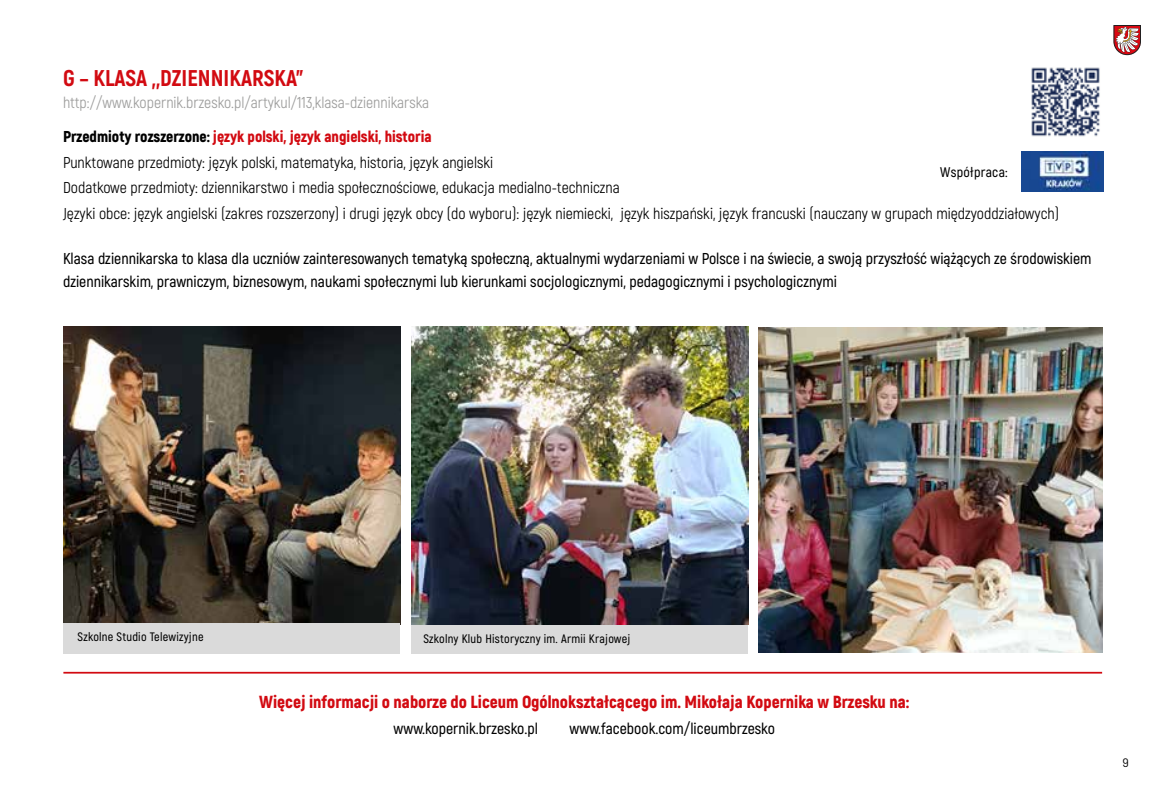
<style>
.page{position:relative;width:1166px;height:804px;background:#fff}
.page>*{position:absolute;margin:0;border:0;box-sizing:border-box;transform-origin:0 0}
.t1{font:800 22.75px "Akrobat";color:#d20a11}
.t2{font:900 17.5px "Akrobat";color:#d20a11}
.t3{font:600 15.75px/22.4px "Akrobat";color:#000}
.t4{font:15.75px/25.9px "Akrobat";color:#000}
.t5{font:15.75px/33.6px "Akrobat";color:#9d9d9c}
.t6{font:600 14px "Akrobat";letter-spacing:.02em;color:#000}
.t7{font:600 12.25px "Akrobat";letter-spacing:.02em;color:#000}
.t8{font:12.25px "Barlow";color:#000}
.s1{font-weight:900;color:#000}
.s2{font-weight:900;color:#d20a11}
</style>
<div class="page">
<svg style="left:1113px;top:25px;width:28px;height:30px"></svg>
<img style="left:63px;top:326px;width:337px;height:297px">
<div style="left:63px;top:623px;width:337px;height:31px;background:#dadada"></div>
<div style="left:411px;top:623px;width:337px;height:31px;background:#dadada"></div>
<img style="left:411px;top:326px;width:337px;height:298px">
<img style="left:758px;top:327px;width:345px;height:325px">
<img style="left:1031px;top:67px;width:69px;height:70px">
<img style="left:1022px;top:151px;width:82px;height:40px">
<hr style="left:63px;top:672px;width:1039px;height:1px;background:#d20a11">
<h1 class="t1" style="left:63px;top:63px;width:242px">G – KLASA „,DZIENNIKARSKA”</h1>
<p class="t5" style="left:63px;top:86px;width:370px">http://www.kopernik.brzesko.pl/artykul/113,klasa-dziennikarska<br><span class="s1">Przedmioty rozszerzone:</span> <span class="s2">język polski, język angielski, historia</span></p>
<p class="t4" style="left:63px;top:149px;width:997px">Punktowane przedmioty: język polski, matematyka, historia, język angielski<br>Dodatkowe przedmioty: dziennikarstwo i media społecznościowe, edukacja medialno-techniczna<br>Języki obce: język angielski (zakres rozszerzony) i drugi język obcy (do wyboru): język niemiecki, język hiszpański, język francuski (nauczany w grupach międzyoddziałowych)</p>
<p class="t3" style="left:63px;top:247px;width:1030px">Klasa dziennikarska to klasa dla uczniów zainteresowanych tematyką społeczną, aktualnymi wydarzeniami w Polsce i na świecie, a swoją przyszłość wiążących ze środowiskiem dziennikarskim, prawniczym, biznesowym, naukami społecznymi lub kierunkami socjologicznymi, pedagogicznymi i psychologicznymi</p>
<p class="t6" style="left:940px;top:163px;width:69px">Współpraca:</p>
<p class="t7" style="left:78px;top:629px;width:128px">Szkolne Studio Telewizyjne</p>
<p class="t7" style="left:423px;top:631px;width:209px">Szkolny Klub Historyczny im. Armii Krajowej</p>
<p class="t2" style="left:259px;top:690px;width:651px">Więcej informacji o naborze do Liceum Ogólnokształcącego im. Mikołaja Kopernika w Brzesku na:</p>
<p class="t3" style="left:393px;top:717px;width:146px">www.kopernik.brzesko.pl</p>
<p class="t3" style="left:569px;top:717px;width:207px">www.facebook.com/liceumbrzesko</p>
<p class="t8" style="left:1122px;top:754px;width:8px">9</p>
</div>
